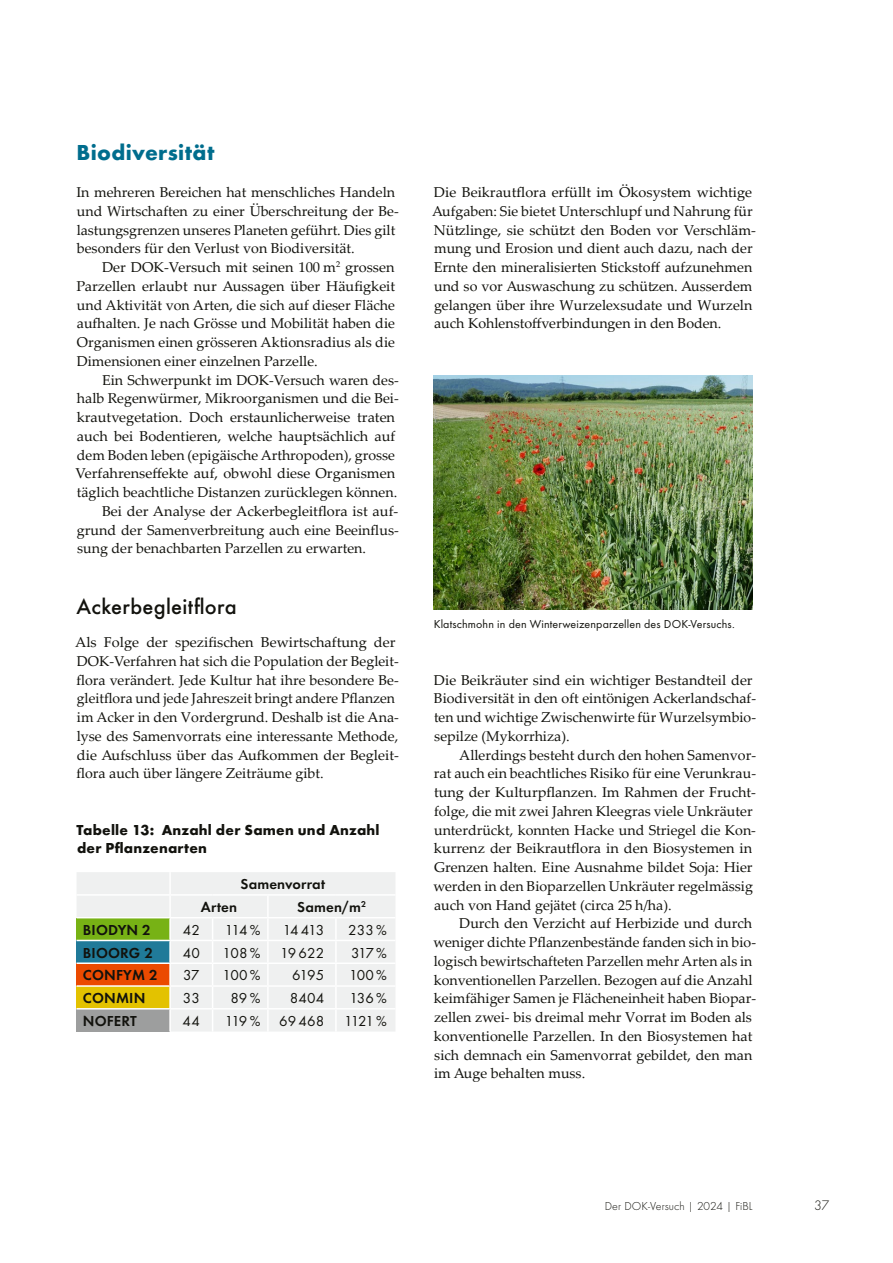
<style>
.page{position:relative;width:893px;height:1263px;background:#fff}
.page>*{position:absolute;margin:0;border:0;box-sizing:border-box;transform-origin:0 0}
.t1{font:500 22.5px "Function Pro";letter-spacing:.015em;color:#12120d}
.t2{font:700 22.5px "Function Pro";letter-spacing:.02em;color:#006d8d}
.t3{font:15px "Function Pro";letter-spacing:.01em;color:#12120d}
.t4{font:600 15px "Function Pro";letter-spacing:.01em;color:#12120d}
.t5{font:700 15px/18.8px "Function Pro";letter-spacing:.01em;color:#12120d}
.t6{font:14.25px/18.8px "Palatino Linotype";color:#12120d}
.t7{font:300 14.25px "Function Pro";color:#12120d}
.t8{font:12px "Function Pro";letter-spacing:.01em;color:#12120d}
.t9{font:300 12px "Function Pro";letter-spacing:.005em;color:#12120d}
</style>
<div class="page">
<div style="left:77px;top:872px;width:318px;height:159px;background:#eff0f0"></div>
<div style="left:77px;top:918px;width:93px;height:22px;background:#77b215"></div>
<div style="left:77px;top:940px;width:93px;height:23px;background:#207a99"></div>
<div style="left:77px;top:963px;width:93px;height:23px;background:#eb4a00"></div>
<div style="left:77px;top:986px;width:93px;height:23px;background:#e3c200"></div>
<div style="left:77px;top:1009px;width:93px;height:22px;background:#9d9e9e"></div>
<hr style="left:169px;top:872px;width:2px;height:22px;background:#fff">
<hr style="left:77px;top:894px;width:93px;height:2px;background:#fff">
<hr style="left:170px;top:894px;width:43px;height:2px;background:#fff">
<hr style="left:169px;top:896px;width:2px;height:21px;background:#fff">
<hr style="left:213px;top:894px;width:55px;height:2px;background:#fff">
<hr style="left:268px;top:894px;width:68px;height:2px;background:#fff">
<hr style="left:267px;top:896px;width:2px;height:21px;background:#fff">
<hr style="left:336px;top:894px;width:59px;height:2px;background:#fff">
<hr style="left:77px;top:917px;width:93px;height:1px;background:#fff">
<hr style="left:170px;top:917px;width:43px;height:1px;background:#fff">
<hr style="left:169px;top:918px;width:2px;height:22px;background:#fff">
<hr style="left:213px;top:917px;width:55px;height:1px;background:#fff">
<hr style="left:268px;top:917px;width:68px;height:1px;background:#fff">
<hr style="left:267px;top:918px;width:2px;height:22px;background:#fff">
<hr style="left:336px;top:917px;width:59px;height:1px;background:#fff">
<hr style="left:335px;top:918px;width:2px;height:22px;background:#fff">
<hr style="left:77px;top:940px;width:93px;height:1px;background:#fff">
<hr style="left:170px;top:940px;width:43px;height:1px;background:#fff">
<hr style="left:169px;top:941px;width:2px;height:21px;background:#fff">
<hr style="left:213px;top:940px;width:55px;height:1px;background:#fff">
<hr style="left:268px;top:940px;width:68px;height:1px;background:#fff">
<hr style="left:267px;top:941px;width:2px;height:21px;background:#fff">
<hr style="left:336px;top:940px;width:59px;height:1px;background:#fff">
<hr style="left:335px;top:941px;width:2px;height:21px;background:#fff">
<hr style="left:77px;top:962px;width:93px;height:2px;background:#fff">
<hr style="left:170px;top:962px;width:43px;height:2px;background:#fff">
<hr style="left:169px;top:964px;width:2px;height:21px;background:#fff">
<hr style="left:213px;top:962px;width:55px;height:2px;background:#fff">
<hr style="left:268px;top:962px;width:68px;height:2px;background:#fff">
<hr style="left:267px;top:964px;width:2px;height:21px;background:#fff">
<hr style="left:336px;top:962px;width:59px;height:2px;background:#fff">
<hr style="left:335px;top:964px;width:2px;height:21px;background:#fff">
<hr style="left:77px;top:985px;width:93px;height:2px;background:#fff">
<hr style="left:170px;top:985px;width:43px;height:2px;background:#fff">
<hr style="left:169px;top:987px;width:2px;height:21px;background:#fff">
<hr style="left:213px;top:985px;width:55px;height:2px;background:#fff">
<hr style="left:268px;top:985px;width:68px;height:2px;background:#fff">
<hr style="left:267px;top:987px;width:2px;height:21px;background:#fff">
<hr style="left:336px;top:985px;width:59px;height:2px;background:#fff">
<hr style="left:335px;top:987px;width:2px;height:21px;background:#fff">
<hr style="left:77px;top:1008px;width:93px;height:1px;background:#fff">
<hr style="left:170px;top:1008px;width:43px;height:1px;background:#fff">
<hr style="left:169px;top:1009px;width:2px;height:22px;background:#fff">
<hr style="left:213px;top:1008px;width:55px;height:1px;background:#fff">
<svg style="left:212px;top:918px;width:1px;height:113px"></svg>
<hr style="left:268px;top:1008px;width:68px;height:1px;background:#fff">
<hr style="left:267px;top:1009px;width:2px;height:22px;background:#fff">
<hr style="left:336px;top:1008px;width:59px;height:1px;background:#fff">
<hr style="left:335px;top:1009px;width:2px;height:22px;background:#fff">
<img style="left:434px;top:375px;width:319px;height:234px">
<h1 class="t2" style="left:77px;top:138px;width:140px">Biodiversität</h1>
<p class="t6" style="left:76px;top:182px;width:324px">In mehreren Bereichen hat menschliches Handeln und Wirtschaften zu einer Überschreitung der Be&shy;lastungsgrenzen unseres Planeten geführt. Dies gilt besonders für den Verlust von Biodiversität.</p>
<p class="t6" style="left:76px;top:257px;width:320px;text-align:justify;text-indent:26px">Der DOK-Versuch mit seinen 100 m<sup>2</sup> grossen Parzellen erlaubt nur Aussagen über Häufigkeit und Aktivität von Arten, die sich auf dieser Fläche aufhalten. Je nach Grösse und Mobilität haben die Organismen einen grösseren Aktionsradius als die Dimensionen einer einzelnen Parzelle.</p>
<p class="t6" style="left:102px;top:370px;width:298px">Ein Schwerpunkt im DOK-Versuch waren des-</p>
<p class="t6" style="left:77px;top:389px;width:323px">halb Regenwürmer, Mikroorganismen und die Bei-</p>
<p class="t6" style="left:77px;top:407px;width:320px">krautvegetation. Doch erstaunlicherweise traten</p>
<p class="t6" style="left:77px;top:426px;width:320px">auch bei Bodentieren, welche hauptsächlich auf</p>
<p class="t6" style="left:77px;top:445px;width:320px">dem Boden leben (epigäische Arthropoden), grosse</p>
<p class="t6" style="left:75px;top:464px;width:321px">Verfahrenseffekte auf, obwohl diese Organismen</p>
<p class="t6" style="left:77px;top:482px;width:322px">täglich beachtliche Distanzen zurücklegen können.</p>
<p class="t6" style="left:102px;top:501px;width:298px">Bei der Analyse der Ackerbegleitflora ist auf-</p>
<p class="t6" style="left:77px;top:520px;width:324px">grund der Samenverbreitung auch eine Beeinflus-</p>
<p class="t6" style="left:77px;top:539px;width:291px">sung der benachbarten Parzellen zu erwarten.</p>
<h1 class="t1" style="left:77px;top:593px;width:162px">Ackerbegleitflora</h1>
<p class="t6" style="left:75px;top:632px;width:325px">Als Folge der spezifischen Bewirtschaftung der DOK-Verfahren hat sich die Population der Begleit&shy;flora verändert. Jede Kultur hat ihre besondere Be&shy;gleitflora und jede Jahreszeit bringt andere Pflanzen im Acker in den Vordergrund. Deshalb ist die Ana&shy;lyse des Samenvorrats eine interessante Methode, die Aufschluss über das Aufkommen der Begleit&shy;flora auch über längere Zeiträume gibt.</p>
<p class="t5" style="left:76px;top:820px;width:305px">Tabelle 13: Anzahl der Samen und Anzahl der Pflanzenarten</p>
<p class="t4" style="left:240px;top:875px;width:86px">Samenvorrat</p>
<p class="t4" style="left:201px;top:898px;width:38px">Arten</p>
<p class="t4" style="left:297px;top:898px;width:71px">Samen/m<sup>2</sup></p>
<p class="t4" style="left:83px;top:921px;width:69px">BIODYN 2</p>
<p class="t3" style="left:183px;top:921px;width:19px">42</p>
<p class="t3" style="left:225px;top:921px;width:37px">114 %</p>
<p class="t3" style="left:283px;top:921px;width:43px">14 413</p>
<p class="t3" style="left:348px;top:921px;width:40px">233 %</p>
<p class="t4" style="left:83px;top:943px;width:71px">BIOORG 2</p>
<p class="t3" style="left:183px;top:944px;width:19px">40</p>
<p class="t3" style="left:223px;top:944px;width:39px">108 %</p>
<p class="t3" style="left:280px;top:944px;width:45px">19 622</p>
<p class="t3" style="left:351px;top:944px;width:37px">317 %</p>
<p class="t4" style="left:83px;top:966px;width:76px">CONFYM 2</p>
<p class="t3" style="left:183px;top:966px;width:18px">37</p>
<p class="t3" style="left:223px;top:966px;width:39px">100 %</p>
<p class="t3" style="left:292px;top:966px;width:33px">6195</p>
<p class="t3" style="left:349px;top:966px;width:39px">100 %</p>
<p class="t4" style="left:83px;top:989px;width:64px">CONMIN</p>
<p class="t3" style="left:183px;top:989px;width:19px">33</p>
<p class="t3" style="left:230px;top:989px;width:32px">89%</p>
<p class="t3" style="left:290px;top:989px;width:36px">8404</p>
<p class="t3" style="left:349px;top:989px;width:39px">136 %</p>
<p class="t4" style="left:83px;top:1012px;width:56px">NOFERT</p>
<p class="t3" style="left:183px;top:1012px;width:19px">44</p>
<p class="t3" style="left:225px;top:1012px;width:101px">119 % 69 468</p>
<p class="t3" style="left:344px;top:1012px;width:44px">1121 %</p>
<p class="t6" style="left:432px;top:182px;width:325px">Die Beikrautflora erfüllt im Ökosystem wichtige Aufgaben: Sie bietet Unterschlupf und Nahrung für Nützlinge, sie schützt den Boden vor Verschläm&shy;mung und Erosion und dient auch dazu, nach der Ernte den mineralisierten Stickstoff aufzunehmen und so vor Auswaschung zu schützen. Ausserdem gelangen über ihre Wurzelexsudate und Wurzeln auch Kohlenstoffverbindungen in den Boden.</p>
<p class="t8" style="left:434px;top:617px;width:303px">Klatschmohn in den Winterweizenparzellen des DOK-Versuchs.</p>
<p class="t6" style="left:434px;top:670px;width:324px">Die Beikräuter sind ein wichtiger Bestandteil der Biodiversität in den oft eintönigen Ackerlandschaf&shy;ten und wichtige Zwischenwirte für Wurzelsymbio&shy;sepilze (Mykorrhiza).</p>
<p class="t6" style="left:433px;top:745px;width:324px;text-indent:26px">Allerdings besteht durch den hohen Samenvor&shy;rat auch ein beachtliches Risiko für eine Verunkrau&shy;tung der Kulturpflanzen. Im Rahmen der Frucht&shy;folge, die mit zwei Jahren Kleegras viele Unkräuter unterdrückt, konnten Hacke und Striegel die Kon&shy;kurrenz der Beikrautflora in den Biosystemen in Grenzen halten. Eine Ausnahme bildet Soja: Hier werden in den Bioparzellen Unkräuter regelmässig auch von Hand gejätet (circa 25 h/ha).</p>
<p class="t6" style="left:433px;top:914px;width:324px;text-indent:26px">Durch den Verzicht auf Herbizide und durch weniger dichte Pflanzenbestände fanden sich in bio&shy;logisch bewirtschafteten Parzellen mehr Arten als in konventionellen Parzellen. Bezogen auf die Anzahl keimfähiger Samen je Flächeneinheit haben Biopar&shy;zellen zwei- bis dreimal mehr Vorrat im Boden als konventionelle Parzellen. In den Biosystemen hat sich demnach ein Samenvorrat gebildet, den man im Auge behalten muss.</p>
<p class="t9" style="left:605px;top:1199px;width:149px">Der DOK-Versuch | 2024 | FiBL</p>
<p class="t7" style="left:814px;top:1197px;width:16px">37</p>
</div>
